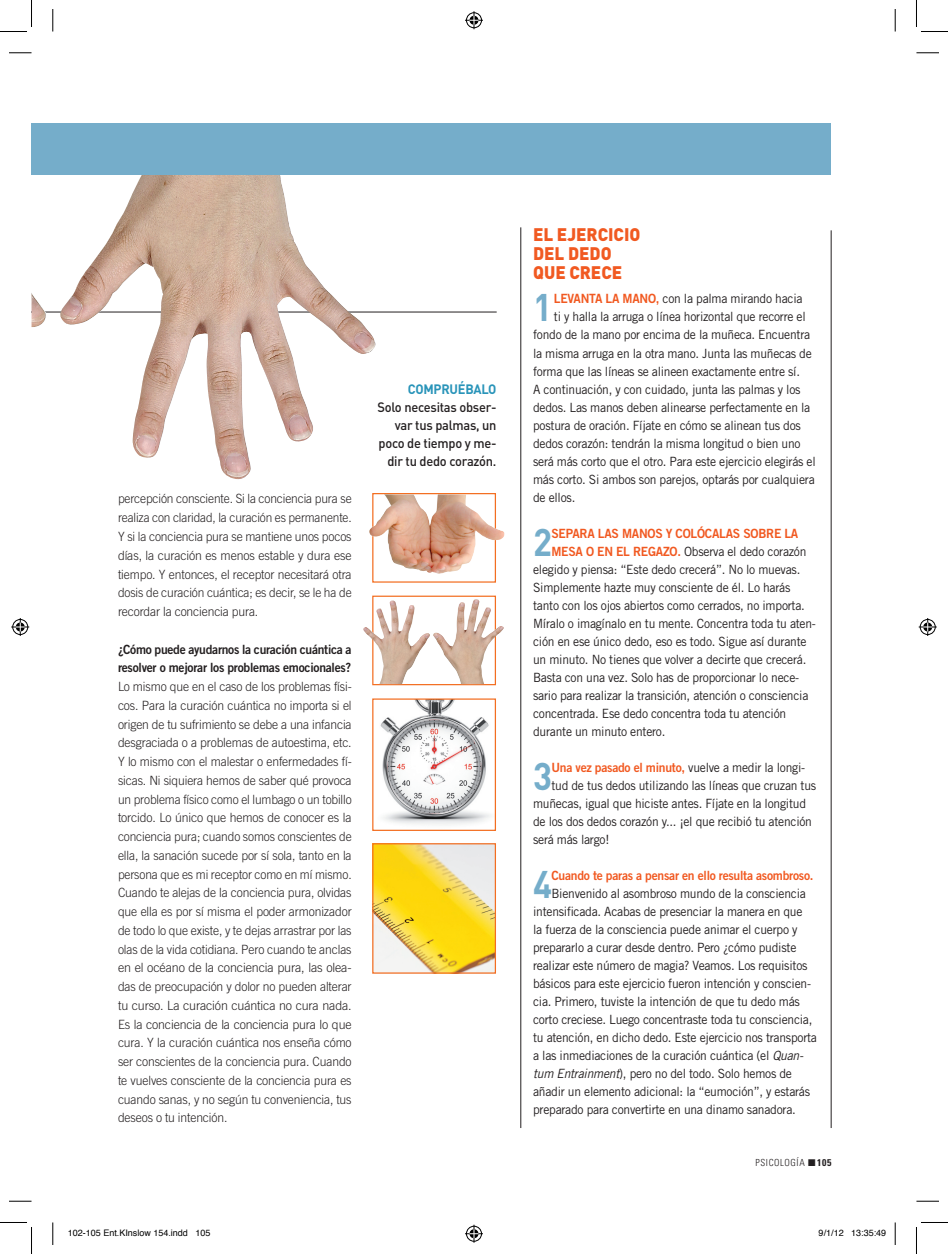
<style>
.page{position:relative;width:948px;height:1254px;background:#fff}
.page>*{position:absolute;margin:0;border:0;box-sizing:border-box;transform-origin:0 0}
.t1{font:700 38.1px "DIN";color:#75adca;scale:.92 1}
.t2{font:900 18px/18.8px "DIN";color:#f15921;scale:.95 1}
.t3{font:500 13.5px/18px "DIN";letter-spacing:-.02em;color:#231f20;text-align:right;scale:.95 1}
.t4{font:700 13.5px "DIN";letter-spacing:-.02em;color:#2994b9;scale:.95 1}
.t5{font:12.75px/18px "Trade Gothic";letter-spacing:-.02em;color:#231f20;scale:.95 1}
.t6{font:300 12.75px/18.8px "Trade Gothic";letter-spacing:-.01em;color:#231f20;text-align:justify;scale:.95 1}
.t7{font:300 12.75px/18.8px "Trade Gothic";letter-spacing:-.01em;color:#231f20;text-align:justify;scale:.94 1}
.t8{font:12.75px "Trade Gothic Bold Two";letter-spacing:-.02em;color:#f15921;scale:.95 1}
.t9{font:12.75px/18.8px "Trade Gothic Bold Two";letter-spacing:-.02em;color:#231f20;scale:.95 1}
.t10{font:300 condensed 9.75px "Univers";letter-spacing:.06em;color:#231f20}
.t11{font:9px "Helvetica";color:#000}
.s1{font-family:"Trade Gothic Bold Two";color:#f15921}
.s2{font-family:"Trade Gothic";color:#231f20}
.s3{font-style:italic}
.s4{font-weight:700}
</style>
<div class="page">
<hr style="left:32px;top:312px;width:464px;height:1px;background:#231f20">
<img style="left:59px;top:174px;width:306px;height:305px">
<div style="left:32px;top:123px;width:799px;height:51px;background:#75adca"></div>
<hr style="left:520px;top:227px;width:1px;height:901px;background:#231f20">
<hr style="left:830px;top:230px;width:1px;height:898px;background:#231f20">
<img style="left:380px;top:700px;width:110px;height:125px">
<div style="left:372px;top:698px;width:124px;height:133px;border:1px solid #f36e21"></div>
<img style="left:374px;top:845px;width:120px;height:126px">
<div style="left:372px;top:843px;width:124px;height:130px;border:1px solid #f36e21"></div>
<svg style="left:372px;top:595px;width:124px;height:90px"></svg>
<img style="left:433px;top:600px;width:71px;height:84px">
<svg style="left:372px;top:493px;width:124px;height:89px"></svg>
<img style="left:369px;top:494px;width:79px;height:79px">
<svg style="left:9px;top:53px;width:23px;height:1px"></svg>
<svg style="left:916px;top:53px;width:22px;height:1px"></svg>
<svg style="left:9px;top:1201px;width:23px;height:1px"></svg>
<svg style="left:916px;top:1201px;width:22px;height:1px"></svg>
<svg style="left:53px;top:9px;width:1px;height:23px"></svg>
<svg style="left:53px;top:1222px;width:1px;height:23px"></svg>
<svg style="left:894px;top:9px;width:1px;height:23px"></svg>
<svg style="left:894px;top:1222px;width:1px;height:23px"></svg>
<svg style="left:0;top:0;width:32px;height:32px"></svg>
<svg style="left:0;top:1222px;width:32px;height:32px"></svg>
<svg style="left:916px;top:0;width:31px;height:32px"></svg>
<svg style="left:916px;top:1222px;width:31px;height:32px"></svg>
<svg style="left:465px;top:11px;width:18px;height:18px"></svg>
<svg style="left:465px;top:1224px;width:18px;height:18px"></svg>
<svg style="left:11px;top:618px;width:18px;height:18px"></svg>
<svg style="left:918px;top:618px;width:18px;height:18px"></svg>
<p class="t7" style="left:118px;top:489px;width:250px">percepción consciente. Si la conciencia pura se realiza con claridad, la curación es permanente.<br>Y si la conciencia pura se mantiene unos pocos días, la curación es menos estable y dura ese tiempo. Y entonces, el receptor necesitará otra dosis de curación cuántica; es decir, se le ha de recordar la conciencia pura.</p>
<p class="t9" style="left:118px;top:639px;width:247px">¿Cómo puede ayudarnos la curación cuántica a resolver o mejorar los problemas emocionales?</p>
<p class="t6" style="left:118px;top:677px;width:247px">Lo mismo que en el caso de los problemas físi&shy;cos. Para la curación cuántica no importa si el origen de tu sufrimiento se debe a una infancia desgraciada o a problemas de autoestima, etc.<br>Y lo mismo con el malestar o enfermedades fí&shy;sicas. Ni siquiera hemos de saber qué provoca un problema físico como el lumbago o un tobillo torcido. Lo único que hemos de conocer es la conciencia pura; cuando somos conscientes de ella, la sanación sucede por sí sola, tanto en la persona que es mi receptor como en mí mismo.<br>Cuando te alejas de la conciencia pura, olvidas que ella es por sí misma el poder armonizador de todo lo que existe, y te dejas arrastrar por las olas de la vida cotidiana. Pero cuando te anclas en el océano de la conciencia pura, las olea&shy;das de preocupación y dolor no pueden alterar tu curso. La curación cuántica no cura nada.<br>Es la conciencia de la conciencia pura lo que cura. Y la curación cuántica nos enseña cómo ser conscientes de la conciencia pura. Cuando te vuelves consciente de la conciencia pura es cuando sanas, y no según tu conveniencia, tus deseos o tu intención.</p>
<p class="t4" style="left:408px;top:381px;width:95px">COMPRUÉBALO</p>
<p class="t3" style="left:377px;top:398px;width:127px">Solo necesitas obser&shy;var tus palmas, un poco de tiempo y me&shy;dir tu dedo corazón.</p>
<h2 class="t2" style="left:533px;top:224px;width:114px">EL EJERCICIO<br>DEL DEDO<br>QUE CRECE</h2>
<h1 class="t1" style="left:533px;top:283px;width:22px">1</h1>
<p class="t5" style="left:554px;top:290px;width:263px"><span class="s1">Levanta la mano,</span> con la palma mirando hacia</p>
<p class="t5" style="left:554px;top:308px;width:267px">ti y halla la arruga o línea horizontal que recorre el</p>
<p class="t5" style="left:533px;top:326px;width:293px">fondo de la mano por encima de la muñeca. Encuentra</p>
<p class="t5" style="left:533px;top:344px;width:295px">la misma arruga en la otra mano. Junta las muñecas de</p>
<p class="t5" style="left:533px;top:362px;width:282px">forma que las líneas se alineen exactamente entre sí.</p>
<p class="t5" style="left:533px;top:380px;width:283px">A continuación, y con cuidado, junta las palmas y los</p>
<p class="t5" style="left:533px;top:398px;width:293px">dedos. Las manos deben alinearse perfectamente en la</p>
<p class="t5" style="left:533px;top:416px;width:283px">postura de oración. Fíjate en cómo se alinean tus dos</p>
<p class="t5" style="left:533px;top:434px;width:283px">dedos corazón: tendrán la misma longitud o bien uno</p>
<p class="t5" style="left:533px;top:452px;width:299px">será más corto que el otro. Para este ejercicio elegirás el</p>
<p class="t5" style="left:533px;top:470px;width:298px">más corto. Si ambos son parejos, optarás por cualquiera</p>
<p class="t5" style="left:533px;top:488px;width:46px">de ellos.</p>
<h1 class="t1" style="left:533px;top:517px;width:22px">2</h1>
<p class="t8" style="left:551px;top:525px;width:211px">Separa las manos y colócalas sobre</p>
<p class="t8" style="left:784px;top:525px;width:16px">la</p>
<p class="t5" style="left:533px;top:542px;width:299px;text-indent:18px"><span class="s1">mesa o en el regazo.</span> Observa el dedo corazón elegido y piensa: “Este dedo crecerá”. No lo muevas.<br>Simplemente hazte muy consciente de él. Lo harás tanto con los ojos abiertos como cerrados, no importa.<br>Míralo o imagínalo en tu mente. Concentra toda tu aten&shy;ción en ese único dedo, eso es todo. Sigue así durante un minuto. No tienes que volver a decirte que crecerá.<br>Basta con una vez. Solo has de proporcionar lo nece&shy;sario para realizar la transición, atención o consciencia concentrada. Ese dedo concentra toda tu atención durante un minuto entero.</p>
<h1 class="t1" style="left:533px;top:751px;width:22px">3</h1>
<p class="t8" style="left:551px;top:759px;width:268px">Una vez pasado el minuto, <span class="s2">vuelve a medir la longi-</span></p>
<p class="t5" style="left:533px;top:776px;width:299px;text-indent:18px">tud de tus dedos utilizando las líneas que cruzan tus muñecas, igual que hiciste antes. Fíjate en la longitud de los dos dedos corazón y... ¡el que recibió tu atención será más largo!</p>
<h1 class="t1" style="left:533px;top:859px;width:22px">4</h1>
<p class="t8" style="left:551px;top:867px;width:277px">Cuando te paras a pensar en ello resulta asombroso.</p>
<p class="t5" style="left:533px;top:884px;width:300px;text-indent:18px">Bienvenido al asombroso mundo de la consciencia intensificada. Acabas de presenciar la manera en que<br>la fuerza de la consciencia puede animar el cuerpo y prepararlo a curar desde dentro. Pero ¿cómo pudiste realizar este número de magia? Veamos. Los requisitos básicos para este ejercicio fueron intención y conscien&shy;cia. Primero, tuviste la intención de que tu dedo más corto creciese. Luego concentraste toda tu consciencia, tu atención, en dicho dedo. Este ejercicio nos transporta a las inmediaciones de la curación cuántica (el <span class="s3">Quan&shy;tum Entrainment</span>), pero no del todo. Solo hemos de añadir un elemento adicional: la “eumoción”, y estarás preparado para convertirte en una dinamo sanadora.</p>
<p class="t10" style="left:755px;top:1157px;width:77px">PSICOLOGÍA ■ <span class="s4">105</span></p>
<p class="t11" style="left:68px;top:1225px;width:144px">102-105 Ent.KInslow 154.indd 105</p>
<p class="t11" style="left:818px;top:1225px;width:69px">9/1/12 13:35:49</p>
</div>
